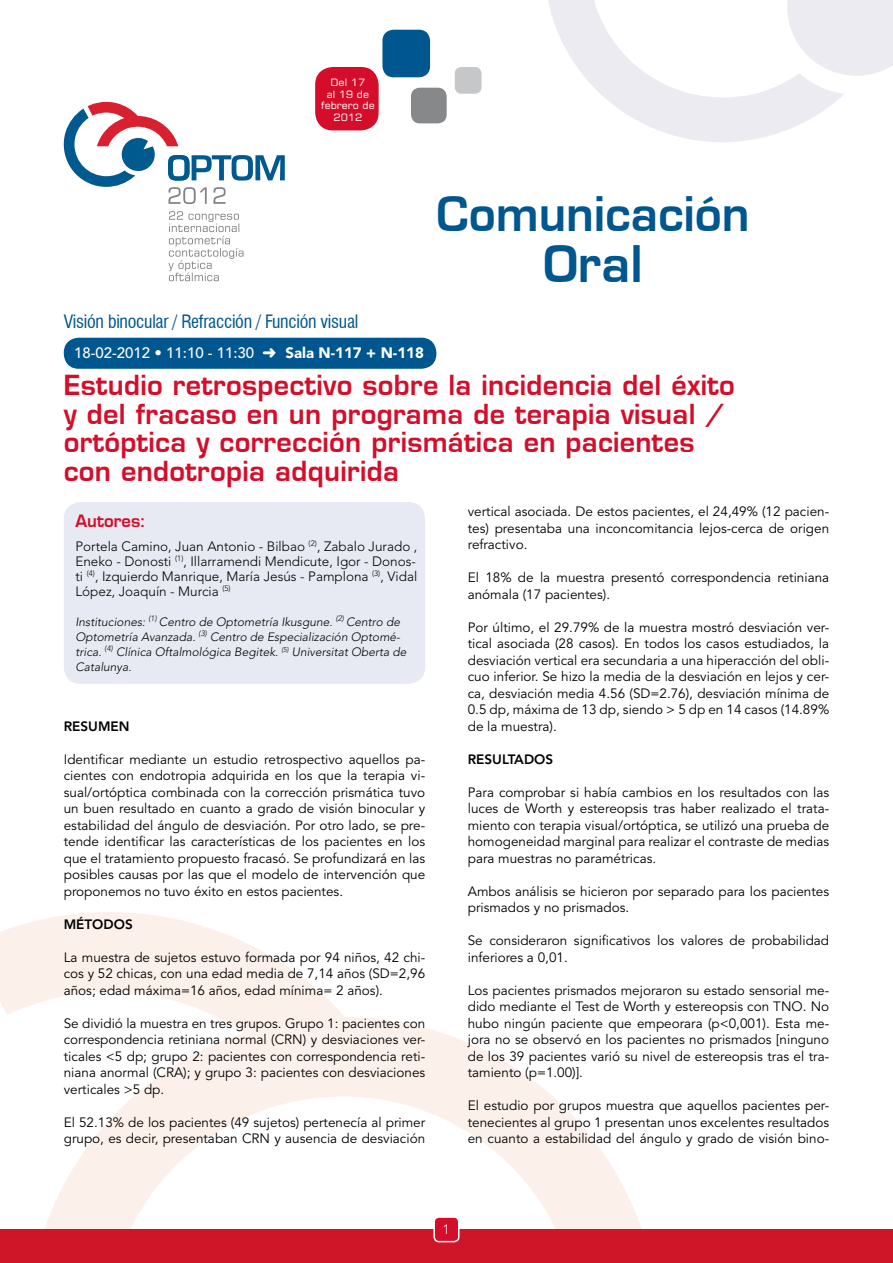
<style>
.page{position:relative;width:893px;height:1263px;background:#fff}
.page>*{position:absolute;margin:0;border:0;box-sizing:border-box;transform-origin:0 0}
.t1{font:49.2px "Square 721 Dm Normal";color:#00568e}
.t2{font:46.5px "Square 721 Dm Normal";color:#00568e}
.t3{font:27px/28.5px "Square 721 Dm Normal";letter-spacing:.01em;color:#d40e2a}
.t4{font:condensed 18px "Swiss 721 BT";letter-spacing:-.015em;color:#00568e}
.t5{font:16.65px "Square 721 Dm Normal";color:#d40e2a}
.t6{font:500 15px "Avenir";color:#fff}
.t7{font:13.5px/16.5px "Avenir";color:#000;text-align:justify}
.t8{font:300 13.5px/15px "Avenir";color:#000;text-align:justify}
.t9{font:800 13.5px "Avenir";color:#000}
.t10{font:300 13.5px "Avenir";color:#fff}
.t11{font:italic 300 12px/15px "Avenir";color:#000}
.t12{font:10.2px/11.7px "Square 721";color:#fff;text-align:center;scale:1.05 1}
.s1{font-weight:900}
</style>
<div class="page">
<div style="left:64px;top:502px;width:361px;height:182px;background:#e7eaf2;border-radius:17px"></div>
<svg style="left:548px;top:0;width:345px;height:142px"></svg>
<svg style="left:0;top:912px;width:642px;height:317px"></svg>
<div style="left:0;top:1229px;width:893px;height:34px;background:#ce1628"></div>
<svg style="left:64px;top:102px;width:221px;height:102px"></svg>
<svg style="left:168px;top:211px;width:76px;height:70px"></svg>
<div style="left:64px;top:338px;width:372px;height:31px;background:#00568e;border-radius:15px"></div>
<div style="left:315px;top:67px;width:64px;height:63px;background:#d40e2a;border-radius:18px"></div>
<div style="left:382px;top:30px;width:48px;height:47px;background:#00568e;border-radius:11px"></div>
<div style="left:411px;top:88px;width:36px;height:35px;background:#87888a;border-radius:9px"></div>
<div style="left:455px;top:67px;width:26px;height:27px;background:#c6c7c8;border-radius:7px"></div>
<div style="left:434px;top:1217px;width:25px;height:24px;background:#d40e2a;border-radius:5px"></div>
<div style="left:433px;top:1216px;width:26px;height:26px;border:1px solid #fff;border-radius:5px"></div>
<p class="t12" style="left:321px;top:76px;width:53px">Del 17<br>al 19 de febrero de<br>2012</p>
<h3 class="t4" style="left:64px;top:311px;width:296px">Visión binocular / Refracción / Función visual</h3>
<p class="t6" style="left:74px;top:344px;width:351px">18-02-2012 • 11:10 - 11:30 ➜ <span class="s1">Sala N-117 + N-118</span></p>
<h2 class="t2" style="left:436px;top:185px;width:315px">Comunicación</h2>
<h1 class="t1" style="left:543px;top:233px;width:101px">Oral</h1>
<h3 class="t3" style="left:64px;top:370px;width:673px">Estudio retrospectivo sobre la incidencia del éxito y del fracaso en un programa de terapia visual / ortóptica y corrección prismática en pacientes con endotropia adquirida</h3>
<p class="t5" style="left:75px;top:511px;width:72px">Autores:</p>
<p class="t8" style="left:75px;top:539px;width:343px">Portela Camino, Juan Antonio - Bilbao <sup>(2)</sup>, Zabalo Jurado , Eneko - Donosti <sup>(1)</sup>, Illarramendi Mendicute, Igor - Donos&shy;ti <sup>(4)</sup>, Izquierdo Manrique, María Jesús - Pamplona <sup>(3)</sup>, Vidal López, Joaquín - Murcia <sup>(5)</sup></p>
<p class="t11" style="left:75px;top:614px;width:333px">Instituciones: <sup>(1)</sup> Centro de Optometría Ikusgune. <sup>(2)</sup> Centro de Optometría Avanzada. <sup>(3)</sup> Centro de Especialización Optomé&shy;trica. <sup>(4)</sup> Clínica Oftalmológica Begitek. <sup>(5)</sup> Universitat Oberta de Catalunya.</p>
<p class="t9" style="left:64px;top:718px;width:67px">RESUMEN</p>
<p class="t7" style="left:64px;top:751px;width:363px">Identificar mediante un estudio retrospectivo aquellos pa&shy;cientes con endotropia adquirida en los que la terapia vi&shy;sual/ortóptica combinada con la corrección prismática tuvo un buen resultado en cuanto a grado de visión binocular y estabilidad del ángulo de desviación. Por otro lado, se pre&shy;tende identificar las características de los pacientes en los que el tratamiento propuesto fracasó. Se profundizará en las posibles causas por las que el modelo de intervención que proponemos no tuvo éxito en estos pacientes.</p>
<p class="t9" style="left:64px;top:916px;width:70px">M ÉTODOS</p>
<p class="t7" style="left:64px;top:949px;width:363px">La muestra de sujetos estuvo formada por 94 niños, 42 chi&shy;cos y 52 chicas, con una edad media de 7,14 años (SD=2,96 años; edad máxima=16 años, edad mínima= 2 años).</p>
<p class="t7" style="left:64px;top:1015px;width:363px">Se dividió la muestra en tres grupos. Grupo 1: pacientes con correspondencia retiniana normal (CRN) y desviaciones ver&shy;ticales &lt;5 dp; grupo 2: pacientes con correspondencia reti&shy;niana anormal (CRA); y grupo 3: pacientes con desviaciones verticales &gt;5 dp.</p>
<p class="t7" style="left:64px;top:1114px;width:363px">El 52.13% de los pacientes (49 sujetos) pertenecía al primer grupo, es decir, presentaban CRN y ausencia de desviación</p>
<p class="t7" style="left:468px;top:503px;width:363px">vertical asociada. De estos pacientes, el 24,49% (12 pacien&shy;tes) presentaba una inconcomitancia lejos-cerca de origen refractivo.</p>
<p class="t7" style="left:468px;top:569px;width:363px">El 18% de la muestra presentó correspondencia retiniana anómala (17 pacientes).</p>
<p class="t7" style="left:468px;top:619px;width:363px">Por último, el 29.79% de la muestra mostró desviación ver&shy;tical asociada (28 casos). En todos los casos estudiados, la desviación vertical era secundaria a una hiperacción del obli&shy;cuo inferior. Se hizo la media de la desviación en lejos y cer&shy;ca, desviación media 4.56 (SD=2.76), desviación mínima de 0.5 dp, máxima de 13 dp, siendo &gt; 5 dp en 14 casos (14.89% de la muestra).</p>
<p class="t9" style="left:468px;top:751px;width:87px">RESULTADOS</p>
<p class="t7" style="left:468px;top:784px;width:363px">Para comprobar si había cambios en los resultados con las luces de Worth y estereopsis tras haber realizado el trata&shy;miento con terapia visual/ortóptica, se utilizó una prueba de homogeneidad marginal para realizar el contraste de medias para muestras no paramétricas.</p>
<p class="t7" style="left:468px;top:883px;width:363px">Ambos análisis se hicieron por separado para los pacientes prismados y no prismados.</p>
<p class="t7" style="left:468px;top:932px;width:363px">Se consideraron significativos los valores de probabilidad inferiores a 0,01.</p>
<p class="t7" style="left:468px;top:982px;width:363px">Los pacientes prismados mejoraron su estado sensorial me&shy;dido mediante el Test de Worth y estereopsis con TNO. No hubo ningún paciente que empeorara (p&lt;0,001). Esta me&shy;jora no se observó en los pacientes no prismados [ninguno de los 39 pacientes varió su nivel de estereopsis tras el tra&shy;tamiento (p=1.00)].</p>
<p class="t7" style="left:468px;top:1097px;width:363px">El estudio por grupos muestra que aquellos pacientes per&shy;tenecientes al grupo 1 presentan unos excelentes resultados en cuanto a estabilidad del ángulo y grado de visión bino-</p>
<p class="t10" style="left:443px;top:1222px;width:9px">1</p>
</div>
